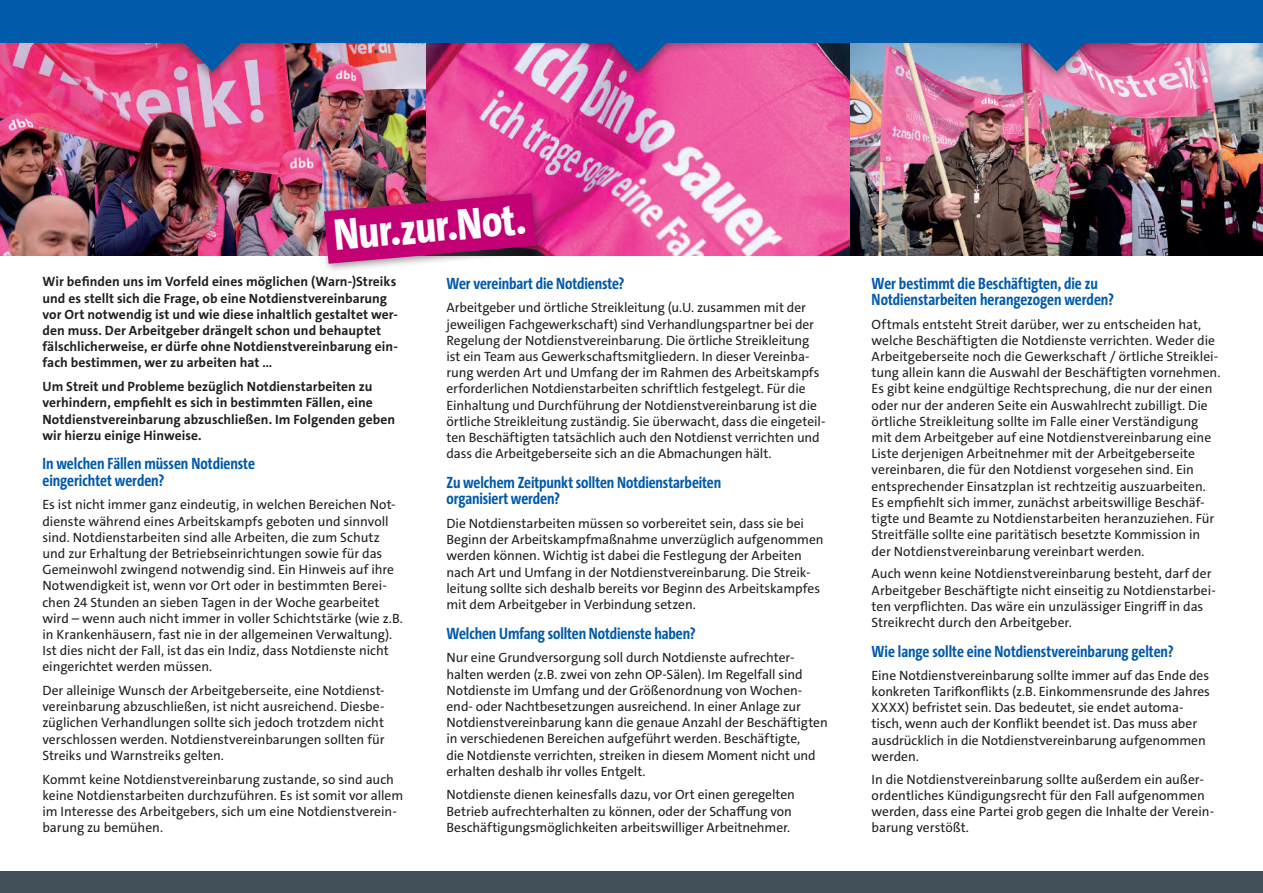
<style>
.page{position:relative;width:1263px;height:893px;background:#fff}
.page>*{position:absolute;margin:0;border:0;box-sizing:border-box;transform-origin:0 0}
.t1{font:800 45px "The Sans Cd LF8";color:#fff}
.t2{font:700 16.5px/16.2px "The Sans Cd LF7";letter-spacing:-.005em;color:#015aaa}
.t3{font:13.5px/16.2px "The Sans C4 s";letter-spacing:-.005em;color:#231f20}
.t4{font:700 13.5px/16.2px "The Sans C4 s";letter-spacing:.005em;color:#231f20}
</style>
<div class="page">
<img style="left:425px;top:42px;width:425px;height:213px">
<img style="left:0;top:42px;width:425px;height:213px">
<div style="left:6px;top:0;width:413px;height:83px;background:#231f20;opacity:.5"></div>
<img style="left:15px;top:42px;width:395px;height:29px">
<div style="left:0;top:872px;width:1263px;height:21px;background:#425159"></div>
<img style="left:850px;top:83px;width:413px;height:172px">
<div style="left:850px;top:0;width:413px;height:83px;background:#231f20;opacity:.5"></div>
<img style="left:859px;top:42px;width:395px;height:29px">
<div style="left:431px;top:0;width:413px;height:83px;background:#231f20;opacity:.5"></div>
<svg style="left:440px;top:42px;width:395px;height:29px;background:#c5599d"></svg>
<div style="left:0;top:0;width:1263px;height:42px;background:#015aaa"></div>
<img style="left:269px;top:163px;width:322px;height:107px">
<h1 class="t1" style="left:331px;top:206px;width:194px;rotate:-5deg">Nur.zur.Not.</h1>
<p class="t4" style="left:42px;top:274px;width:357px">Wir befinden uns im Vorfeld eines möglichen (Warn-)Streiks und es stellt sich die Frage, ob eine Notdienstvereinbarung vor Ort notwendig ist und wie diese inhaltlich gestaltet wer&shy;den muss. Der Arbeitgeber drängelt schon und behauptet fälschlicherweise, er dürfe ohne Notdienstvereinbarung ein&shy;fach bestimmen, wer zu arbeiten hat …</p>
<p class="t4" style="left:42px;top:379px;width:354px">Um Streit und Probleme bezüglich Notdienstarbeiten zu verhindern, empfiehlt es sich in bestimmten Fällen, eine Notdienstvereinbarung abzuschließen. Im Folgenden geben wir hierzu einige Hinweise.</p>
<p class="t2" style="left:42px;top:455px;width:214px">In welchen Fällen müssen Notdienste eingerichtet werden?</p>
<p class="t3" style="left:42px;top:497px;width:362px">Es ist nicht immer ganz eindeutig, in welchen Bereichen Not&shy;dienste während eines Arbeitskampfs geboten und sinnvoll sind. Notdienstarbeiten sind alle Arbeiten, die zum Schutz und zur Erhaltung der Betriebseinrichtungen sowie für das Gemeinwohl zwingend notwendig sind. Ein Hinweis auf ihre Notwendigkeit ist, wenn vor Ort oder in bestimmten Berei&shy;chen 24 Stunden an sieben Tagen in der Woche gearbeitet wird – wenn auch nicht immer in voller Schichtstärke (wie z.B. in Krankenhäusern, fast nie in der allgemeinen Verwaltung).<br>Ist dies nicht der Fall, ist das ein Indiz, dass Notdienste nicht eingerichtet werden müssen.</p>
<p class="t3" style="left:42px;top:682px;width:344px;text-align:justify">Der alleinige Wunsch der Arbeitgeberseite, eine Notdienst&shy;vereinbarung abzuschließen, ist nicht ausreichend. Diesbe&shy;züglichen Verhandlungen sollte sich jedoch trotzdem nicht verschlossen werden. Notdienstvereinbarungen sollten für Streiks und Warnstreiks gelten.</p>
<p class="t3" style="left:42px;top:771px;width:362px">Kommt keine Notdienstvereinbarung zustande, so sind auch keine Notdienstarbeiten durchzuführen. Es ist somit vor allem im Interesse des Arbeitgebers, sich um eine Notdienstverein&shy;barung zu bemühen.</p>
<p class="t2" style="left:446px;top:275px;width:179px">Wer vereinbart die Notdienste?</p>
<p class="t3" style="left:446px;top:300px;width:380px">Arbeitgeber und örtliche Streikleitung (u.U. zusammen mit der jeweiligen Fachgewerkschaft) sind Verhandlungspartner bei der Regelung der Notdienstvereinbarung. Die örtliche Streikleitung ist ein Team aus Gewerkschaftsmitgliedern. In dieser Vereinba&shy;rung werden Art und Umfang der im Rahmen des Arbeitskampfs erforderlichen Notdienstarbeiten schriftlich festgelegt. Für die Einhaltung und Durchführung der Notdienstvereinbarung ist die örtliche Streikleitung zuständig. Sie überwacht, dass die eingeteil&shy;ten Beschäftigten tatsächlich auch den Notdienst verrichten und dass die Arbeitgeberseite sich an die Abmachungen hält.</p>
<p class="t2" style="left:446px;top:474px;width:276px">Zu welchem Zeitpunkt sollten Notdienstarbeiten organisiert werden?</p>
<p class="t3" style="left:446px;top:515px;width:379px">Die Notdienstarbeiten müssen so vorbereitet sein, dass sie bei Beginn der Arbeitskampfmaßnahme unverzüglich aufgenommen werden können. Wichtig ist dabei die Festlegung der Arbeiten nach Art und Umfang in der Notdienstvereinbarung. Die Streik&shy;leitung sollte sich deshalb bereits vor Beginn des Arbeitskampfes mit dem Arbeitgeber in Verbindung setzen.</p>
<p class="t2" style="left:446px;top:624px;width:251px">Welchen Umfang sollten Notdienste haben?</p>
<p class="t3" style="left:446px;top:650px;width:383px">Nur eine Grundversorgung soll durch Notdienste aufrechter&shy;halten werden (z.B. zwei von zehn OP-Sälen). Im Regelfall sind Notdienste im Umfang und der Größenordnung von Wochen&shy;end- oder Nachtbesetzungen ausreichend. In einer Anlage zur Notdienstvereinbarung kann die genaue Anzahl der Beschäftigten in verschiedenen Bereichen aufgeführt werden. Beschäftigte,<br>die Notdienste verrichten, streiken in diesem Moment nicht und erhalten deshalb ihr volles Entgelt.</p>
<p class="t3" style="left:446px;top:787px;width:350px">Notdienste dienen keinesfalls dazu, vor Ort einen geregelten<br>Betrieb aufrechterhalten zu können, oder der Schaffung von<br>Beschäftigungsmöglichkeiten arbeitswilliger Arbeitnehmer.</p>
<p class="t2" style="left:872px;top:275px;width:244px">Wer bestimmt die Beschäftigten, die zu<br>Notdienstarbeiten herangezogen werden?</p>
<p class="t3" style="left:872px;top:316px;width:350px">Oftmals entsteht Streit darüber, wer zu entscheiden hat, welche Beschäftigten die Notdienste verrichten. Weder die Arbeitgeberseite noch die Gewerkschaft / örtliche Streiklei&shy;tung allein kann die Auswahl der Beschäftigten vornehmen.<br>Es gibt keine endgültige Rechtsprechung, die nur der einen oder nur der anderen Seite ein Auswahlrecht zubilligt. Die örtliche Streikleitung sollte im Falle einer Verständigung mit dem Arbeitgeber auf eine Notdienstvereinbarung eine Liste derjenigen Arbeitnehmer mit der Arbeitgeberseite vereinbaren, die für den Notdienst vorgesehen sind. Ein entsprechender Einsatzplan ist rechtzeitig auszuarbeiten.<br>Es empfiehlt sich immer, zunächst arbeitswillige Beschäf&shy;tigte und Beamte zu Notdienstarbeiten heranzuziehen. Für Streitfälle sollte eine paritätisch besetzte Kommission in der Notdienstvereinbarung vereinbart werden.</p>
<p class="t3" style="left:872px;top:566px;width:346px">Auch wenn keine Notdienstvereinbarung besteht, darf der Arbeitgeber Beschäftigte nicht einseitig zu Notdienstarbei&shy;ten verpflichten. Das wäre ein unzulässiger Eingriff in das Streikrecht durch den Arbeitgeber.</p>
<p class="t2" style="left:872px;top:643px;width:303px">Wie lange sollte eine Notdienstvereinbarung gelten?</p>
<p class="t3" style="left:872px;top:667px;width:340px">Eine Notdienstvereinbarung sollte immer auf das Ende des konkreten Tarifkonflikts (z.B. Einkommensrunde des Jahres XXXX) befristet sein. Das bedeutet, sie endet automa&shy;tisch, wenn auch der Konflikt beendet ist. Das muss aber ausdrücklich in die Notdienstvereinbarung aufgenommen werden.</p>
<p class="t3" style="left:872px;top:771px;width:344px">In die Notdienstvereinbarung sollte außerdem ein außer&shy;ordentliches Kündigungsrecht für den Fall aufgenommen werden, dass eine Partei grob gegen die Inhalte der Verein&shy;barung verstößt.</p>
</div>
